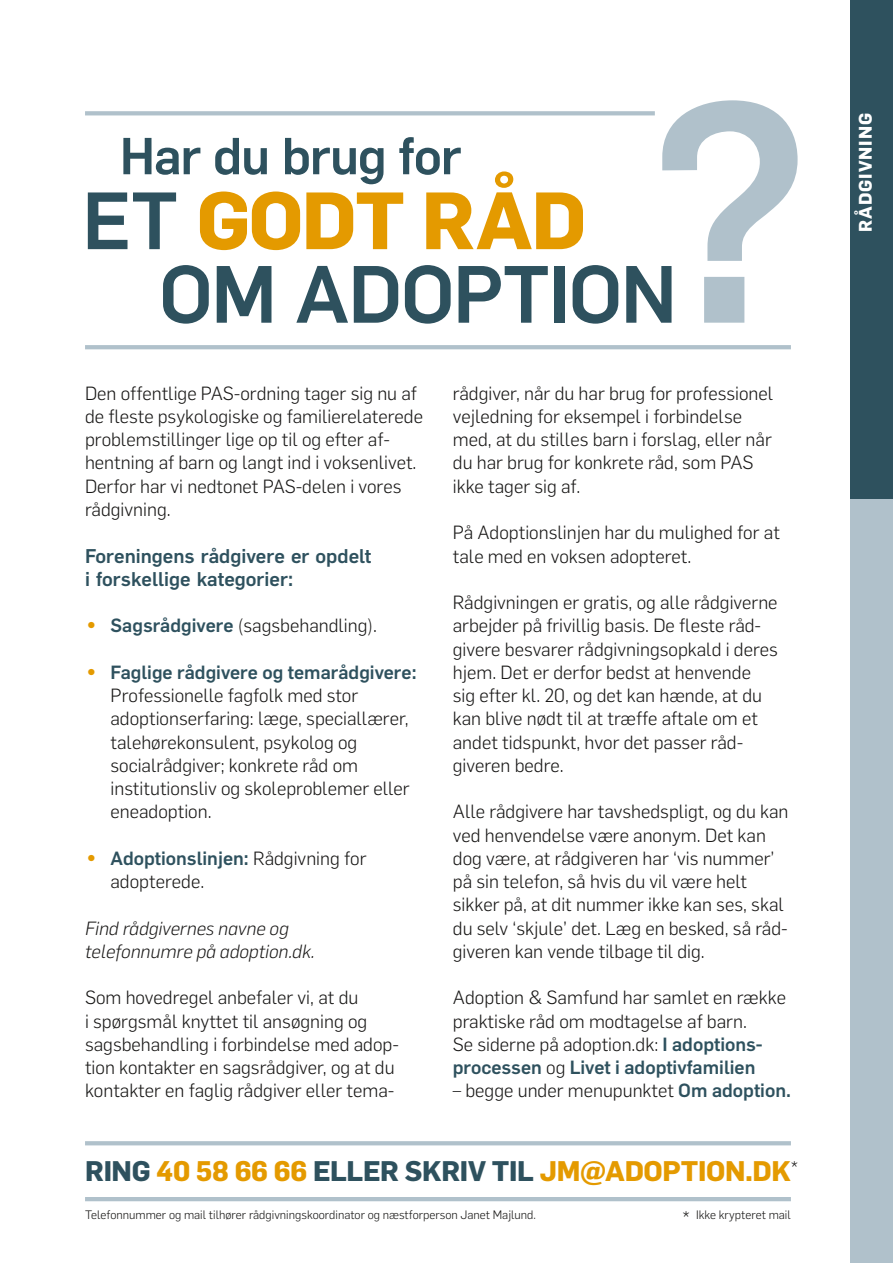
<style>
.page{position:relative;width:893px;height:1263px;background:#fff}
.page>*{position:absolute;margin:0;border:0;box-sizing:border-box;transform-origin:0 0}
.t1{font:500 307.5px "Flama";color:#b0c1cb}
.t2{font:500 79.5px/73.5px "Flama";letter-spacing:-.025em;color:#2e515e}
.t3{font:500 51px "Flama";letter-spacing:-.02em;color:#2e515e}
.t4{font:700 27.9px "Flama";letter-spacing:-.01em;color:#e49a00}
.t5{font:500 19.5px/23.2px "Flama";color:#2e515e}
.t6{font:300 18.75px/23.2px "Flama";color:#181716}
.t7{font:italic 300 18.75px/23.2px "Flama";color:#181716}
.t8{font:300 18px "Flama";color:#181716}
.t9{font:700 17.85px "Flama";letter-spacing:.055em;color:#fff}
.t10{font:300 12px "Flama";color:#181716}
.s1{font-weight:700;color:#e49a00}
.s2{font-size:33px;color:#e49a00}
.s3{font-weight:500;color:#2e515e}
.s4{color:#2e515e}
</style>
<div class="page">
<svg style="left:85px;top:1141px;width:706px;height:4px;background:#b3c3cd"></svg>
<hr style="left:85px;top:1197px;width:706px;height:4px;background:#b0c1cb">
<svg style="left:85px;top:111px;width:570px;height:4px;background:#b4c4cd"></svg>
<hr style="left:85px;top:345px;width:706px;height:4px;background:#b0c1cb">
<div style="left:850px;top:0;width:43px;height:1263px;background:#b0c1cb"></div>
<div style="left:850px;top:0;width:43px;height:498px;background:#2e515e"></div>
<h1 class="t1" style="left:646px;top:-9px;width:167px">?</h1>
<h3 class="t3" style="left:120px;top:119px;width:343px">Har du brug for</h3>
<h2 class="t2" style="left:159px;top:178px;width:520px;text-indent:-77px">ET <span class="s1">GODT RÅD<br></span>OM ADOPTION</h2>
<p class="t6" style="left:85px;top:380px;width:340px">Den offentlige PAS-ordning tager sig nu af de fleste psykologiske og familierelaterede problemstillinger lige op til og efter af&shy;hentning af barn og langt ind i voksenlivet.<br>Derfor har vi nedtonet PAS-delen i vores rådgivning.</p>
<p class="t5" style="left:85px;top:542px;width:288px">Foreningens rådgivere er opdelt i forskellige kategorier:</p>
<p class="t6" style="left:85px;top:613px;width:294px"><span class="s2">•</span> <span class="s3">Sagsrådgivere</span> (sagsbehandling).</p>
<p class="t6" style="left:111px;top:659px;width:308px;text-indent:-25px"><span class="s2">•</span> <span class="s3">Faglige rådgivere og temarådgivere:<br></span>Professionelle fagfolk med stor adoptionserfaring: læge, speciallærer, talehørekonsulent, psykolog og socialrådgiver; konkrete råd om institutionsliv og skoleproblemer eller eneadoption.</p>
<p class="t6" style="left:111px;top:845px;width:257px;text-indent:-25px"><span class="s2">•</span> <span class="s3">Adoptionslinjen:</span> Rådgivning for adopterede.</p>
<p class="t7" style="left:85px;top:915px;width:231px">Find rådgivernes navne og telefonnumre på adoption.dk.</p>
<p class="t6" style="left:85px;top:985px;width:315px">Som hovedregel anbefaler vi, at du<br>i spørgsmål knyttet til ansøgning og sagsbehandling i forbindelse med adop&shy;tion kontakter en sagsrådgiver, og at du kontakter en faglig rådgiver eller tema-</p>
<p class="t6" style="left:453px;top:380px;width:322px">rådgiver, når du har brug for professionel vejledning for eksempel i forbindelse med, at du stilles barn i forslag, eller når du har brug for konkrete råd, som PAS ikke tager sig af.</p>
<p class="t6" style="left:453px;top:520px;width:329px">På Adoptionslinjen har du mulighed for at tale med en voksen adopteret.</p>
<p class="t6" style="left:453px;top:590px;width:327px">Rådgivningen er gratis, og alle rådgiverne arbejder på frivillig basis. De fleste råd&shy;givere besvarer rådgivningsopkald i deres hjem. Det er derfor bedst at henvende sig efter kl. 20, og det kan hænde, at du kan blive nødt til at træffe aftale om et andet tidspunkt, hvor det passer råd&shy;giveren bedre.</p>
<p class="t6" style="left:453px;top:799px;width:337px">Alle rådgivere har tavshedspligt, og du kan ved henvendelse være anonym. Det kan dog være, at rådgiveren har ‘vis nummer’ på sin telefon, så hvis du vil være helt sikker på, at dit nummer ikke kan ses, skal du selv ‘skjule’ det. Læg en besked, så råd&shy;giveren kan vende tilbage til dig.</p>
<p class="t6" style="left:453px;top:985px;width:335px">Adoption &amp; Samfund har samlet en række praktiske råd om modtagelse af barn.<br>Se siderne på adoption.dk: <span class="s3">I adoptions&shy;processen</span> og <span class="s3">Livet i adoptivfamilien</span></p>
<p class="t6" style="left:453px;top:1078px;width:340px">– begge under menupunktet <span class="s3">Om adoption.</span></p>
<p class="t8" style="left:791px;top:1155px;width:9px">*</p>
<h3 class="t4" style="left:85px;top:1151px;width:707px"><span class="s4">RING</span> 40 58 66 66 <span class="s4">ELLER SKRIV TIL</span> JM@ADOPTION.DK</h3>
<p class="t10" style="left:85px;top:1207px;width:452px">Telefonnummer og mail tilhører rådgivningskoordinator og næstforperson Janet Majlund.</p>
<p class="t10" style="left:696px;top:1207px;width:96px">Ikke krypteret mail</p>
<p class="t8" style="left:683px;top:1205px;width:9px">*</p>
<p class="t9" style="left:852px;top:232px;width:120px;rotate:-90deg">RÅDGIVNING</p>
</div>
